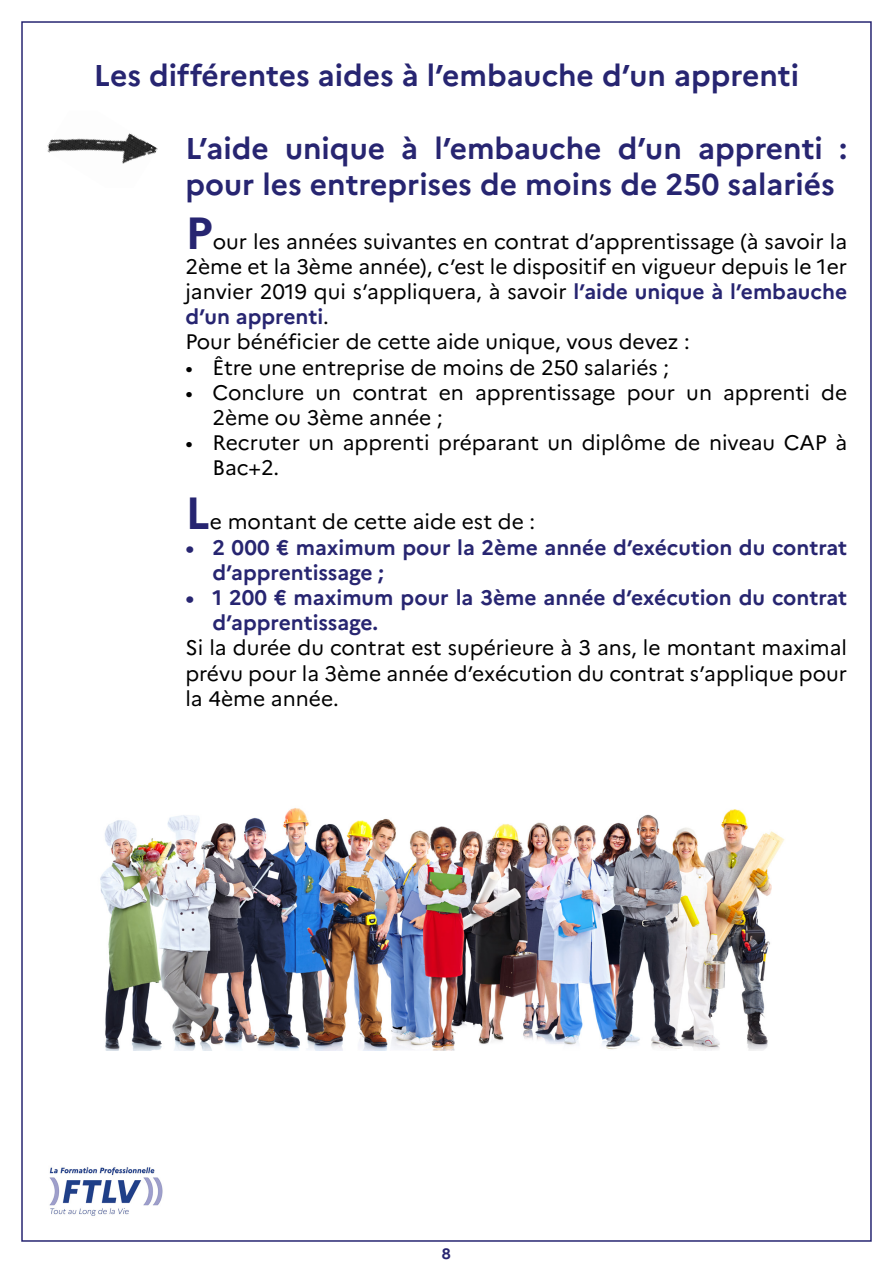
<style>
.page{position:relative;width:893px;height:1263px;background:#fff}
.page>*{position:absolute;margin:0;border:0;box-sizing:border-box;transform-origin:0 0}
.t1{font:700 30px/36px "Marianne";color:#272571}
.t2{font:21px/25.2px "Marianne";color:#000}
.t3{font:700 21px/25.2px "Marianne";color:#272571}
.t4{font:700 15px "Marianne";color:#272571}
.s1{font-weight:700;font-size:45px;color:#272571}
.s2{font-weight:700;color:#272571}
</style>
<div class="page">
<img style="left:49px;top:1167px;width:114px;height:49px">
<img style="left:47px;top:133px;width:111px;height:31px">
<img style="left:100px;top:808px;width:685px;height:242px">
<h1 class="t1" style="left:94px;top:55px;width:707px">Les différentes aides à l’embauche d’un apprenti</h1>
<h1 class="t1" style="left:185px;top:127px;width:663px">L’aide unique à l’embauche d’un apprenti : pour les entreprises de moins de 250 salariés</h1>
<p class="t2" style="left:185px;top:227px;width:663px"><span class="s1">P</span>our les années suivantes en contrat d’apprentissage (à savoir la 2ème et la 3ème année), c’est le dispositif en vigueur depuis le 1er janvier 2019 qui s’appliquera, à savoir <span class="s2">l’aide unique à l’embauche d’un apprenti</span>.<br>Pour bénéficier de cette aide unique, vous devez :</p>
<p class="t2" style="left:185px;top:353px;width:485px">• Être une entreprise de moins de 250 salariés ;</p>
<p class="t2" style="left:212px;top:378px;width:636px;text-indent:-27px">• Conclure un contrat en apprentissage pour un apprenti de<br>2ème ou 3ème année ;</p>
<p class="t2" style="left:212px;top:428px;width:636px;text-indent:-27px">• Recruter un apprenti préparant un diplôme de niveau CAP à<br>Bac+2.</p>
<p class="t2" style="left:185px;top:508px;width:351px"><span class="s1">L</span>e montant de cette aide est de :</p>
<p class="t3" style="left:212px;top:533px;width:636px;text-indent:-27px">• 2 000 € maximum pour la 2ème année d’exécution du contrat d’apprentissage ;</p>
<p class="t3" style="left:212px;top:583px;width:636px;text-indent:-27px">• 1 200 € maximum pour la 3ème année d’exécution du contrat d’apprentissage.</p>
<p class="t2" style="left:185px;top:634px;width:663px;text-align:justify">Si la durée du contrat est supérieure à 3 ans, le montant maximal prévu pour la 3ème année d’exécution du contrat s’applique pour la 4ème année.</p>
<p class="t4" style="left:442px;top:1242px;width:10px">8</p>
</div>
